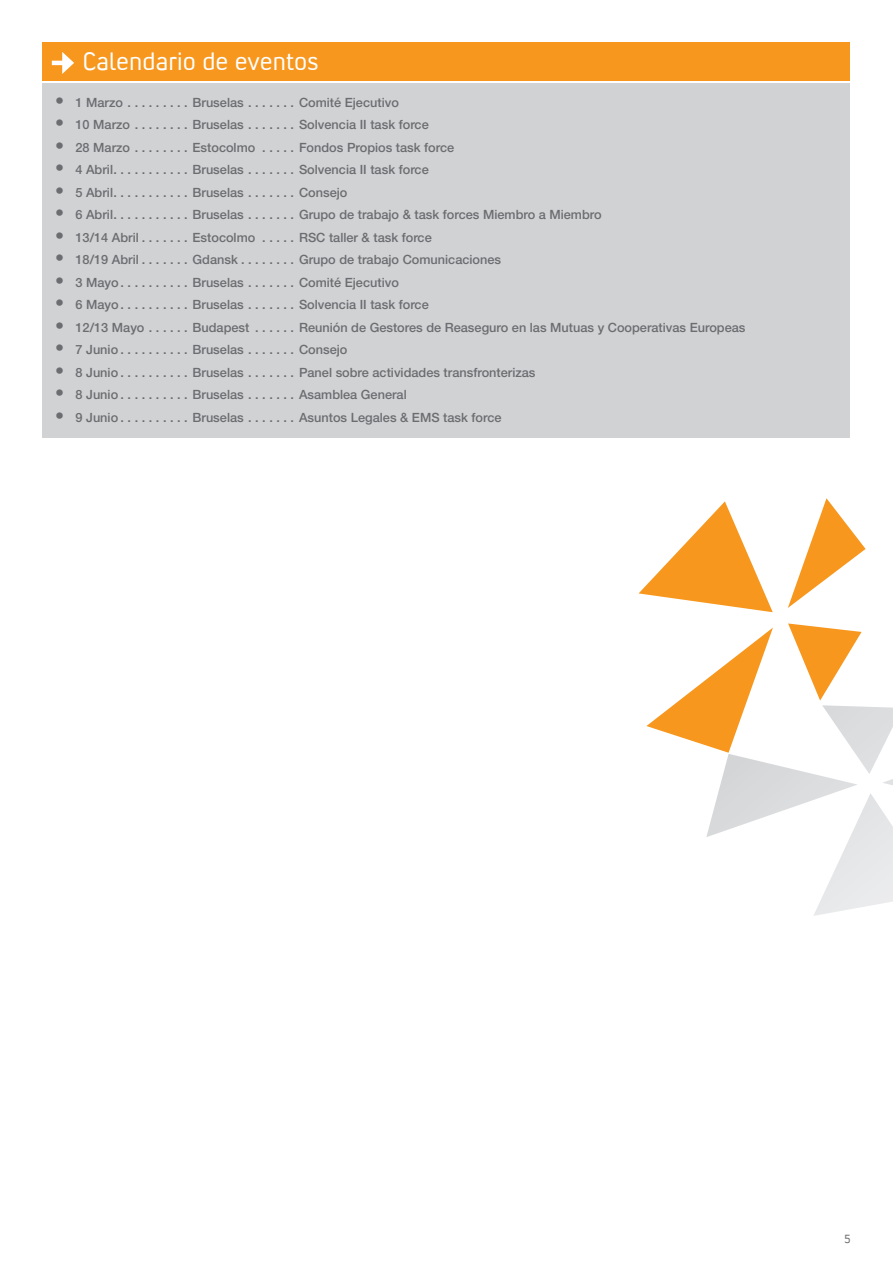
<style>
.page{position:relative;width:893px;height:1263px;background:#fff}
.page>*{position:absolute;margin:0;border:0;box-sizing:border-box;transform-origin:0 0}
.t1{font:25.5px "Convection";letter-spacing:.005em;color:#fff}
.t2{font:500 12.75px "Helvetica Neue LT Std";color:#6c6d70}
.t3{font:12px "Convection";color:#6c6d70}
.s1{font-size:18px}
</style>
<div class="page">
<div style="left:43px;top:84px;width:807px;height:354px;background:#d1d2d4"></div>
<div style="left:43px;top:43px;width:807px;height:38px;background:#f7971d"></div>
<hr style="left:52px;top:61px;width:14px;height:4px;background:#fff">
<svg style="left:62px;top:52px;width:12px;height:22px"></svg>
<svg style="left:639px;top:501px;width:134px;height:111px"></svg>
<svg style="left:788px;top:498px;width:78px;height:110px"></svg>
<svg style="left:646px;top:623px;width:247px;height:293px"></svg>
<h1 class="t1" style="left:83px;top:45px;width:237px">Calendario de eventos</h1>
<p class="t2" style="left:55px;top:94px;width:345px"><span class="s1">•</span> 1 Marzo . . . . . . . . . Bruselas . . . . . . . Comité Ejecutivo</p>
<p class="t2" style="left:55px;top:117px;width:375px"><span class="s1">•</span> 10 Marzo . . . . . . . . Bruselas . . . . . . . Solvencia II task force</p>
<p class="t2" style="left:55px;top:139px;width:400px"><span class="s1">•</span> 28 Marzo . . . . . . . . Estocolmo . . . . . Fondos Propios task force</p>
<p class="t2" style="left:55px;top:162px;width:375px"><span class="s1">•</span> 4 Abril . . . . . . . . . . . Bruselas . . . . . . . Solvencia II task force</p>
<p class="t2" style="left:55px;top:184px;width:294px"><span class="s1">•</span> 5Abril ...........Bruselas .......Consejo</p>
<p class="t2" style="left:55px;top:207px;width:548px"><span class="s1">•</span> 6 Abril . . . . . . . . . . . Bruselas . . . . . . . Grupo de trabajo &amp; task forces Miembro a Miembro</p>
<p class="t2" style="left:55px;top:229px;width:378px"><span class="s1">•</span> 13/14 Abril . . . . . . . Estocolmo . . . . . RSC taller &amp; task force</p>
<p class="t2" style="left:55px;top:252px;width:447px"><span class="s1">•</span> 18/19 Abril . . . . . . . Gdansk . . . . . . . . Grupo de trabajo Comunicaciones</p>
<p class="t2" style="left:55px;top:274px;width:345px"><span class="s1">•</span> 3 Mayo . . . . . . . . . . Bruselas . . . . . . . Comité Ejecutivo</p>
<p class="t2" style="left:55px;top:297px;width:375px"><span class="s1">•</span> 6 Mayo . . . . . . . . . . Bruselas . . . . . . . Solvencia II task force</p>
<p class="t2" style="left:55px;top:319px;width:692px"><span class="s1">•</span> 12/13 Mayo . . . . . . Budapest . . . . . . Reunión de Gestores de Reaseguro en las Mutuas y Cooperativas Europeas</p>
<p class="t2" style="left:55px;top:342px;width:294px"><span class="s1">•</span> 7Junio ..........Bruselas .......Consejo</p>
<p class="t2" style="left:55px;top:364px;width:482px"><span class="s1">•</span> 8 Junio . . . . . . . . . . Bruselas . . . . . . . Panel sobre actividades transfronterizas</p>
<p class="t2" style="left:55px;top:387px;width:353px"><span class="s1">•</span> 8 Junio . . . . . . . . . . Bruselas . . . . . . . Asamblea General</p>
<p class="t2" style="left:55px;top:409px;width:448px"><span class="s1">•</span> 9 Junio . . . . . . . . . . Bruselas . . . . . . . Asuntos Legales &amp; EMS task force</p>
<p class="t3" style="left:844px;top:1231px;width:8px">5</p>
</div>
